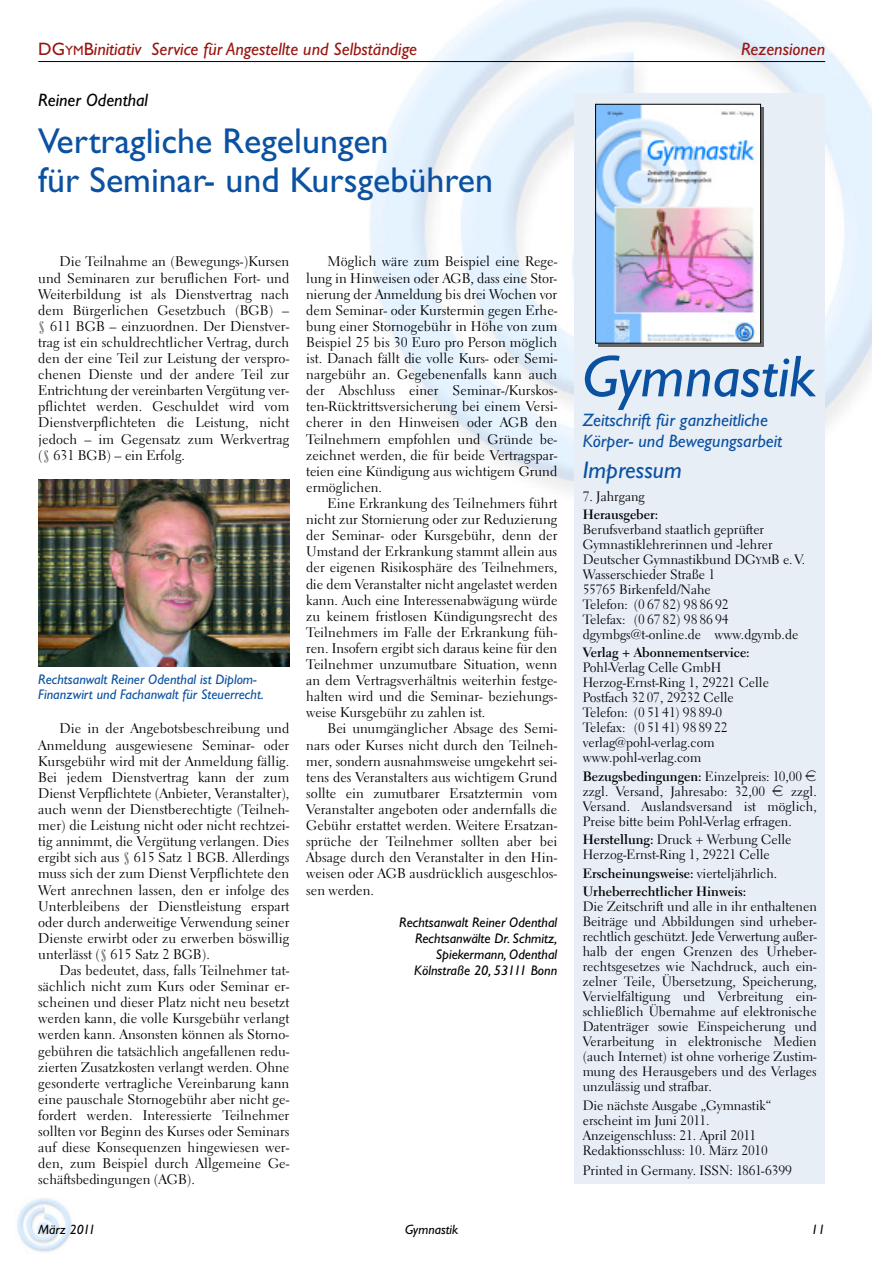
<style>
.page{position:relative;width:872px;height:1263px;background:#fff}
.page>*{position:absolute;margin:0;border:0;box-sizing:border-box;transform-origin:0 0}
.t1{font:italic 59.25px "Gill Sans";color:#0a51a1}
.t2{font:36px/39px "Gill Sans";color:#0a51a1}
.t3{font:italic 24px "Gill Sans";color:#0a51a1}
.t4{font:italic 18px "Gill Sans";color:#991510}
.t5{font:italic 18px/21px "Gill Sans";color:#0a51a1}
.t6{font:italic 18px "Gill Sans";color:#000}
.t7{font:13.95px/16px "Electra LH";color:#000;text-align:justify}
.t8{font:italic 13.95px/16px "Gill Sans";color:#000;text-align:right}
.t9{font:italic 13.95px/15px "Gill Sans";color:#0a51a1}
.t10{font:13.5px/15px "Electra LH";color:#000}
.t11{font:700 13.5px/18.5px "Electra LH";color:#000}
.t12{font:italic 13.5px "Gill Sans";color:#000}
.s1{font-style:normal}
.s2{font-style:normal;font-size:13.5px}
.s3{font-size:10.2px}
.s4{font-weight:700}
.s5{font-family:"Euro font"}
.s6{font-weight:400}
</style>
<div class="page">
<img style="left:17px;top:1198px;width:55px;height:54px">
<img style="left:355px;top:0;width:517px;height:492px">
<hr style="left:38px;top:61px;width:787px;height:1px;background:#000">
<img style="left:38px;top:480px;width:251px;height:187px">
<div style="left:574px;top:94px;width:251px;height:1090px;background:#e7eef6"></div>
<svg style="left:599px;top:107px;width:165px;height:240px;background:#555556"></svg>
<img style="left:597px;top:106px;width:161px;height:235px">
<div style="left:595px;top:104px;width:165px;height:239px;border:1px solid #000"></div>
<p class="t4" style="left:38px;top:42px;width:380px"><span class="s1">DG</span><span class="s2">YM</span><span class="s1">B</span>initiativ Service für Angestellte und Selbständige</p>
<p class="t4" style="left:741px;top:42px;width:86px">Rezensionen</p>
<p class="t6" style="left:38px;top:93px;width:111px">Reiner Odenthal</p>
<h2 class="t2" style="left:38px;top:125px;width:456px">Vertragliche Regelungen<br>für Seminar- und Kursgebühren</h2>
<p class="t7" style="left:38px;top:255px;width:252px;text-indent:21px">Die Teilnahme an (Bewegungs-)Kursen und Seminaren zur beruflichen Fort- und Weiterbildung ist als Dienstvertrag nach dem Bürgerlichen Gesetzbuch (BGB) – § 611 BGB – einzuordnen. Der Dienstver&shy;trag ist ein schuldrechtlicher Vertrag, durch den der eine Teil zur Leistung der verspro&shy;chenen Dienste und der andere Teil zur Entrichtung der vereinbarten Vergütung ver&shy;pflichtet werden. Geschuldet wird vom Dienstverpflichteten die Leistung, nicht jedoch – im Gegensatz zum Werkvertrag (§ 631 BGB) – ein Erfolg.</p>
<p class="t9" style="left:38px;top:673px;width:227px">Rechtsanwalt Reiner Odenthal ist Diplom-<br>Finanzwirt und Fachanwalt für Steuerrecht.</p>
<p class="t7" style="left:38px;top:722px;width:253px;text-indent:21px">Die in der Angebotsbeschreibung und Anmeldung ausgewiesene Seminar- oder Kursgebühr wird mit der Anmeldung fällig.<br>Bei jedem Dienstvertrag kann der zum Dienst Verpflichtete (Anbieter, Veranstalter), auch wenn der Dienstberechtigte (Teilneh&shy;mer) die Leistung nicht oder nicht rechtzei&shy;tig annimmt, die Vergütung verlangen. Dies ergibt sich aus § 615 Satz 1 BGB. Allerdings muss sich der zum Dienst Verpflichtete den Wert anrechnen lassen, den er infolge des Unterbleibens der Dienstleistung erspart oder durch anderweitige Verwendung seiner Dienste erwirbt oder zu erwerben böswillig unterlässt (§ 615 Satz 2 BGB).</p>
<p class="t7" style="left:38px;top:964px;width:253px;text-indent:21px">Das bedeutet, dass, falls Teilnehmer tat&shy;sächlich nicht zum Kurs oder Seminar er&shy;scheinen und dieser Platz nicht neu besetzt werden kann, die volle Kursgebühr verlangt werden kann. Ansonsten können als Storno&shy;gebühren die tatsächlich angefallenen redu&shy;zierten Zusatzkosten verlangt werden. Ohne gesonderte vertragliche Vereinbarung kann eine pauschale Stornogebühr aber nicht ge&shy;fordert werden. Interessierte Teilnehmer sollten vor Beginn des Kurses oder Seminars auf diese Konsequenzen hingewiesen wer&shy;den, zum Beispiel durch Allgemeine Ge&shy;schäftsbedingungen (AGB).</p>
<p class="t7" style="left:306px;top:255px;width:253px;text-indent:21px">Möglich wäre zum Beispiel eine Rege&shy;lung in Hinweisen oder AGB, dass eine Stor&shy;nierung der Anmeldung bis drei Wochen vor dem Seminar- oder Kurstermin gegen Erhe&shy;bung einer Stornogebühr in Höhe von zum Beispiel 25 bis 30 Euro pro Person möglich ist. Danach fällt die volle Kurs- oder Semi&shy;nargebühr an. Gegebenenfalls kann auch der Abschluss einer Seminar-/Kurskos&shy;ten-Rücktrittsversicherung bei einem Versi&shy;cherer in den Hinweisen oder AGB den Teilnehmern empfohlen und Gründe be&shy;zeichnet werden, die für beide Vertragspar&shy;teien eine Kündigung aus wichtigem Grund ermöglichen.</p>
<p class="t7" style="left:306px;top:497px;width:253px;text-indent:21px">Eine Erkrankung des Teilnehmers führt nicht zur Stornierung oder zur Reduzierung der Seminar- oder Kursgebühr, denn der Umstand der Erkrankung stammt allein aus der eigenen Risikosphäre des Teilnehmers, die dem Veranstalter nicht angelastet werden kann. Auch eine Interessenabwägung würde zu keinem fristlosen Kündigungsrecht des Teilnehmers im Falle der Erkrankung füh&shy;ren. Insofern ergibt sich daraus keine für den Teilnehmer unzumutbare Situation, wenn an dem Vertragsverhältnis weiterhin festge&shy;halten wird und die Seminar- beziehungs&shy;weise Kursgebühr zu zahlen ist.</p>
<p class="t7" style="left:306px;top:722px;width:252px;text-indent:21px">Bei unumgänglicher Absage des Semi&shy;nars oder Kurses nicht durch den Teilneh&shy;mer, sondern ausnahmsweise umgekehrt sei&shy;tens des Veranstalters aus wichtigem Grund sollte ein zumutbarer Ersatztermin vom Veranstalter angeboten oder andernfalls die Gebühr erstattet werden. Weitere Ersatzan&shy;sprüche der Teilnehmer sollten aber bei Absage durch den Veranstalter in den Hin&shy;weisen oder AGB ausdrücklich ausgeschlos&shy;sen werden.</p>
<p class="t8" style="left:399px;top:915px;width:159px">Rechtsanwalt Reiner Odenthal<br>Rechtsanwälte Dr. Schmitz,<br>Spiekermann, Odenthal<br>Kölnstraße 20, 53111 Bonn</p>
<h1 class="t1" style="left:583px;top:354px;width:235px">Gymnastik</h1>
<p class="t5" style="left:583px;top:411px;width:201px">Zeitschrift für ganzheitliche<br>Körper- und Bewegungsarbeit</p>
<h3 class="t3" style="left:583px;top:461px;width:101px">Impressum</h3>
<p class="t10" style="left:583px;top:490px;width:63px">7. Jahrgang</p>
<p class="t11" style="left:583px;top:506px;width:77px">Herausgeber:</p>
<p class="t10" style="left:583px;top:523px;width:224px">Berufsverband staatlich geprüfter<br>Gymnastiklehrerinnen und -lehrer<br>Deutscher Gymnastikbund DG<span class="s3">YM</span>B e. V.<br>Wasserschieder Straße 1<br>55765 Birkenfeld/Nahe<br>Telefon: (0 67 82) 98 86 92<br>Telefax: (0 67 82) 98 86 94 dgymbgs@t-online.de www.dgymb.de</p>
<p class="t11" style="left:583px;top:645px;width:168px">Verlag + Abonnementservice:</p>
<p class="t10" style="left:583px;top:662px;width:188px">Pohl-Verlag Celle GmbH<br>Herzog-Ernst-Ring 1, 29221 Celle<br>Postfach 32 07, 29232 Celle<br>Telefon: (0 51 41) 98 89-0<br>Telefax: (0 51 41) 98 89 22 verlag@pohl-verlag.com www.pohl-verlag.com</p>
<p class="t10" style="left:583px;top:770px;width:235px;text-align:justify"><span class="s4">Bezugsbedingungen:</span> Einzelpreis: 10,00 <span class="s5">e </span>zzgl. Versand, Jahresabo: 32,00 <span class="s5">e</span> zzgl.<br>Versand. Auslandsversand ist möglich, Preise bitte beim Pohl-Verlag erfragen.</p>
<p class="t10" style="left:583px;top:833px;width:210px"><span class="s4">Herstellung:</span> Druck + Werbung Celle<br>Herzog-Ernst-Ring 1, 29221 Celle</p>
<p class="t11" style="left:583px;top:865px;width:196px">Erscheinungsweise: <span class="s6">vierteljährlich.<br></span>Urheberrechtlicher Hinweis:</p>
<p class="t10" style="left:583px;top:900px;width:236px;text-align:justify">Die Zeitschrift und alle in ihr enthaltenen Beiträge und Abbildungen sind urheber&shy;rechtlich geschützt. Jede Verwertung außer&shy;halb der engen Grenzen des Urheber&shy;rechtsgesetzes wie Nachdruck, auch ein&shy;zelner Teile, Übersetzung, Speicherung, Vervielfältigung und Verbreitung ein&shy;schließlich Übernahme auf elektronische Datenträger sowie Einspeicherung und Verarbeitung in elektronische Medien (auch Internet) ist ohne vorherige Zustim&shy;mung des Herausgebers und des Verlages unzulässig und strafbar.</p>
<p class="t10" style="left:583px;top:1099px;width:190px">Die nächste Ausgabe „Gymnastik“ erscheint im Juni 2011.<br>Anzeigenschluss: 21. April 2011<br>Redaktionsschluss: 10. März 2010</p>
<p class="t10" style="left:583px;top:1164px;width:211px">Printed in Germany. ISSN: 1861-6399</p>
<p class="t12" style="left:38px;top:1224px;width:59px">März 2011</p>
<p class="t12" style="left:405px;top:1224px;width:55px">Gymnastik</p>
<p class="t12" style="left:811px;top:1224px;width:16px">11</p>
</div>
